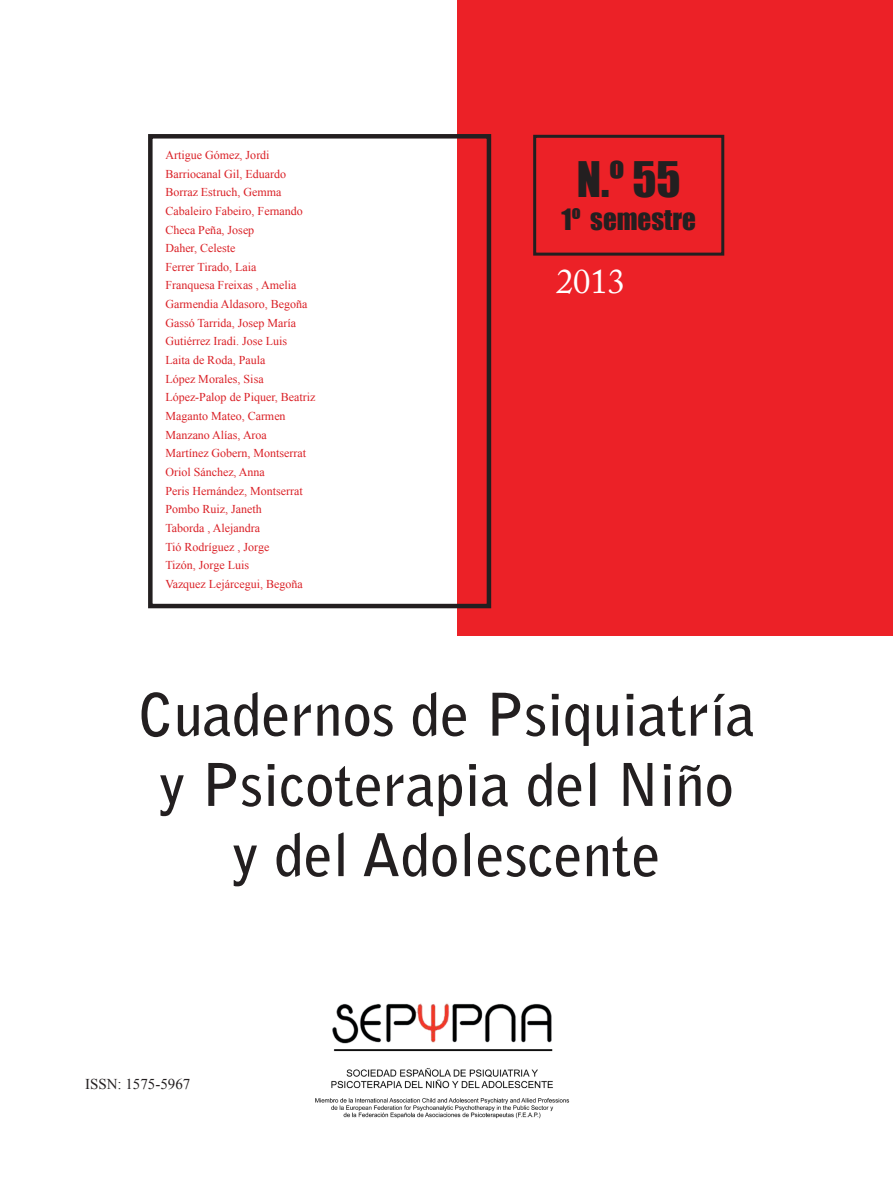
<style>
.page{position:relative;width:893px;height:1191px;background:#fff}
.page>*{position:absolute;margin:0;border:0;box-sizing:border-box;transform-origin:0 0}
.t1{font:700 58.5px/70.2px "Bell Gothic Std";color:#231f20;text-align:center}
.t2{font:45px "Impact";color:#231f20}
.t3{font:34.5px "Adobe Caslon Pro";color:#fff}
.t4{font:27px "Impact";color:#231f20}
.t5{font:15px "Times New Roman";color:#231f20}
.t6{font:12px/18.6px "Times New Roman";color:#da2026}
</style>
<div class="page">
<div style="left:457px;top:0;width:436px;height:636px;background:#ec2127"></div>
<div style="left:533px;top:135px;width:191px;height:121px;border:3px solid #231f20"></div>
<div style="left:148px;top:134px;width:343px;height:474px;border:4px solid #231f20"></div>
<img style="left:315px;top:1003px;width:255px;height:116px">
<p class="t6" style="left:165px;top:145px;width:152px">Artigue Gómez, Jordi<br>Barriocanal Gil, Eduardo<br>Borraz Estruch, Gemma<br>Cabaleiro Fabeiro, Fernando<br>Checa Peña, Josep<br>Daher, Celeste<br>Ferrer Tirado, Laia<br>Franquesa Freixas , Amelia<br>Garmendia Aldasoro, Begoña<br>Gassó Tarrida, Josep María<br>Gutiérrez Iradi. Jose Luis<br>Laita de Roda, Paula<br>López Morales, Sisa<br>López-Palop de Piquer, Beatriz<br>Maganto Mateo, Carmen<br>Manzano Alías, Aroa<br>Martínez Gobern, Montserrat<br>Oriol Sánchez, Anna<br>Peris Hernández, Montserrat<br>Pombo Ruiz, Janeth<br>Taborda , Alejandra<br>Tió Rodríguez , Jorge<br>Tizón, Jorge Luis<br>Vazquez Lejárcegui, Begoña</p>
<h2 class="t2" style="left:577px;top:152px;width:105px">N.º 55</h2>
<h3 class="t4" style="left:562px;top:202px;width:136px">1º semestre</h3>
<h3 class="t3" style="left:556px;top:261px;width:70px">2013</h3>
<h1 class="t1" style="left:138px;top:679px;width:619px">Cuadernos de Psiquiatría y Psicoterapia del Niño<br>y del Adolescente</h1>
<p class="t5" style="left:85px;top:1076px;width:107px">ISSN: 1575-5967</p>
</div>
